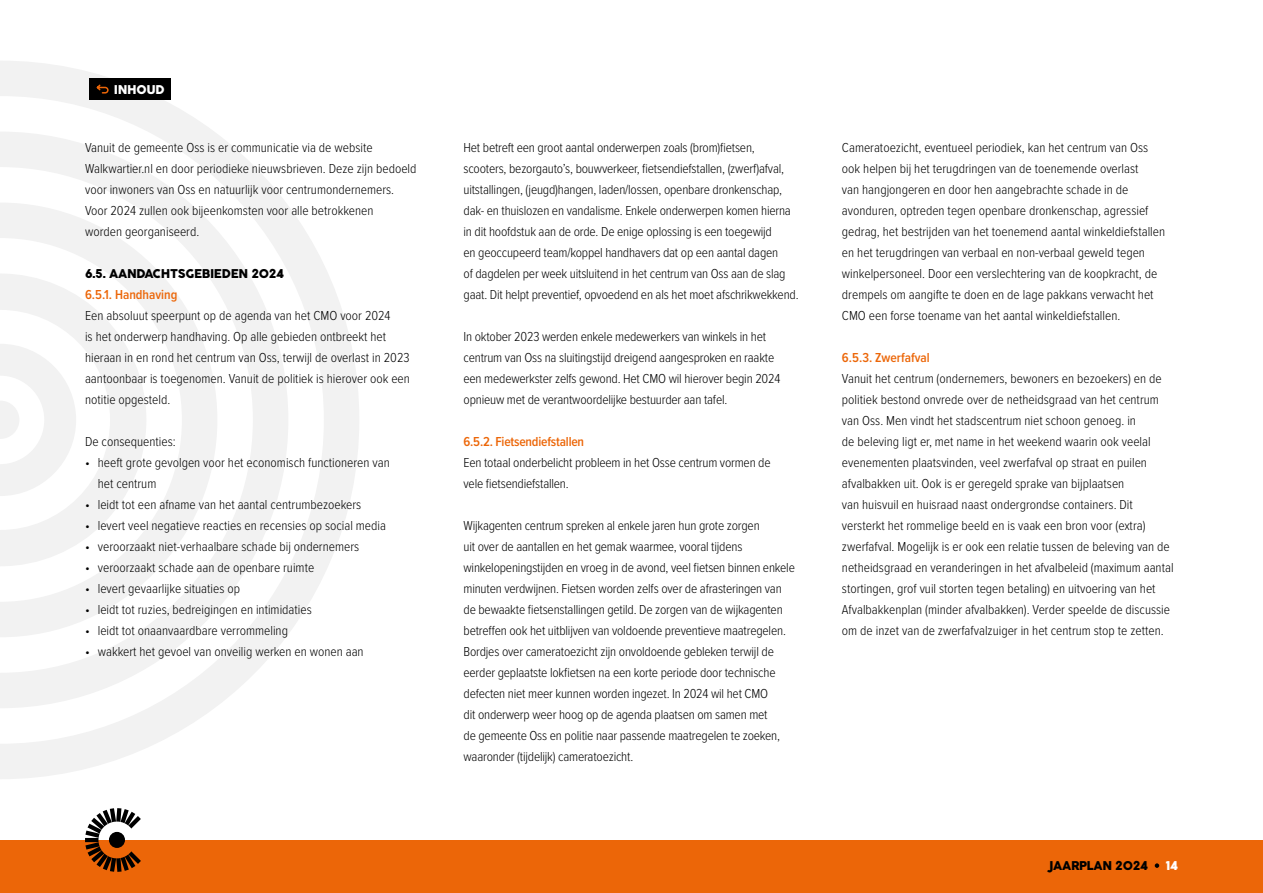
<style>
.page{position:relative;width:1263px;height:893px;background:#fff}
.page>*{position:absolute;margin:0;border:0;box-sizing:border-box;transform-origin:0 0}
.t1{font:300 13.5px/21px "Proxima Nova Cond";color:#000}
.t2{font:600 13.5px "Proxima Nova Cond";color:#ec6608}
.t3{font:12px "Cocogoose Pro";letter-spacing:-.025em;color:#000}
.t4{font:12px "Cocogoose Pro";letter-spacing:-.025em;color:#fff}
</style>
<div class="page">
<div style="left:0;top:840px;width:1263px;height:53px;background:#ec6608"></div>
<svg style="left:85px;top:808px;width:56px;height:64px"></svg>
<div style="left:109px;top:832px;width:16px;height:16px;background:#000;border-radius:50%"></div>
<svg style="left:1155px;top:863px;width:4px;height:5px"></svg>
<svg style="left:0;top:61px;width:359px;height:718px"></svg>
<svg style="left:0;top:132px;width:288px;height:576px"></svg>
<svg style="left:0;top:203px;width:217px;height:434px;fill:#f2f2f2"></svg>
<svg style="left:0;top:273px;width:146px;height:293px"></svg>
<div style="left:89px;top:79px;width:82px;height:21px;background:#000"></div>
<svg style="left:96px;top:84px;width:13px;height:10px"></svg>
<p class="t4" style="left:114px;top:81px;width:52px">INHOUD</p>
<p class="t1" style="left:85px;top:136px;width:333px">Vanuit de gemeente Oss is er communicatie via de website Walkwartier.nl en door periodieke nieuwsbrieven. Deze zijn bedoeld voor inwoners van Oss en natuurlijk voor centrumondernemers.<br>Voor 2024 zullen ook bijeenkomsten voor alle betrokkenen<br>worden georganiseerd.</p>
<p class="t3" style="left:85px;top:266px;width:201px">6.5. AANDACHTSGEBIEDEN 2024</p>
<p class="t2" style="left:85px;top:285px;width:94px">6.5.1. Handhaving</p>
<p class="t1" style="left:85px;top:304px;width:326px">Een absoluut speerpunt op de agenda van het CMO voor 2024<br>is het onderwerp handhaving. Op alle gebieden ontbreekt het hieraan in en rond het centrum van Oss, terwijl de overlast in 2023 aantoonbaar is toegenomen. Vanuit de politiek is hierover ook een notitie opgesteld.</p>
<p class="t1" style="left:85px;top:430px;width:92px">De consequenties:</p>
<p class="t1" style="left:98px;top:451px;width:293px;text-indent:-13px">• heeft grote gevolgen voor het economisch functioneren van het centrum</p>
<p class="t1" style="left:85px;top:493px;width:278px">• leidt tot een afname van het aantal centrumbezoekers</p>
<p class="t1" style="left:85px;top:514px;width:302px">• levert veel negatieve reacties en recensies op social media</p>
<p class="t1" style="left:85px;top:535px;width:276px">• veroorzaakt niet-verhaalbare schade bij ondernemers</p>
<p class="t1" style="left:85px;top:556px;width:231px">• veroorzaakt schade aan de openbare ruimte</p>
<p class="t1" style="left:85px;top:577px;width:157px">• levert gevaarlijke situaties op</p>
<p class="t1" style="left:85px;top:598px;width:228px">• leidt tot ruzies, bedreigingen en intimidaties</p>
<p class="t1" style="left:85px;top:619px;width:204px">• leidt tot onaanvaardbare verrommeling</p>
<p class="t1" style="left:85px;top:640px;width:280px">• wakkert het gevoel van onveilig werken en wonen aan</p>
<p class="t1" style="left:463px;top:136px;width:337px">Het betreft een groot aantal onderwerpen zoals (brom)fietsen, scooters, bezorgauto’s, bouwverkeer, fietsendiefstallen, (zwerf)afval, uitstallingen, (jeugd)hangen, laden/lossen, openbare dronkenschap, dak- en thuislozen en vandalisme. Enkele onderwerpen komen hierna in dit hoofdstuk aan de orde. De enige oplossing is een toegewijd<br>en geoccupeerd team/koppel handhavers dat op een aantal dagen<br>of dagdelen per week uitsluitend in het centrum van Oss aan de slag gaat. Dit helpt preventief, opvoedend en als het moet afschrikwekkend.</p>
<p class="t1" style="left:463px;top:325px;width:318px">In oktober 2023 werden enkele medewerkers van winkels in het centrum van Oss na sluitingstijd dreigend aangesproken en raakte een medewerkster zelfs gewond. Het CMO wil hierover begin 2024 opnieuw met de verantwoordelijke bestuurder aan tafel.</p>
<p class="t2" style="left:463px;top:432px;width:122px">6.5.2. Fietsendiefstallen</p>
<p class="t1" style="left:463px;top:451px;width:309px">Een totaal onderbelicht probleem in het Osse centrum vormen de vele fietsendiefstallen.</p>
<p class="t1" style="left:463px;top:514px;width:333px">Wijkagenten centrum spreken al enkele jaren hun grote zorgen<br>uit over de aantallen en het gemak waarmee, vooral tijdens winkelopeningstijden en vroeg in de avond, veel fietsen binnen enkele minuten verdwijnen. Fietsen worden zelfs over de afrasteringen van de bewaakte fietsenstallingen getild. De zorgen van de wijkagenten betreffen ook het uitblijven van voldoende preventieve maatregelen.<br>Bordjes over cameratoezicht zijn onvoldoende gebleken terwijl de eerder geplaatste lokfietsen na een korte periode door technische defecten niet meer kunnen worden ingezet. In 2024 wil het CMO<br>dit onderwerp weer hoog op de agenda plaatsen om samen met<br>de gemeente Oss en politie naar passende maatregelen te zoeken, waaronder (tijdelijk) cameratoezicht.</p>
<p class="t1" style="left:842px;top:137px;width:325px">Cameratoezicht, eventueel periodiek, kan het centrum van Oss ook helpen bij het terugdringen van de toenemende overlast<br>van hangjongeren en door hen aangebrachte schade in de avonduren, optreden tegen openbare dronkenschap, agressief gedrag, het bestrijden van het toenemend aantal winkeldiefstallen en het terugdringen van verbaal en non-verbaal geweld tegen winkelpersoneel. Door een verslechtering van de koopkracht, de drempels om aangifte te doen en de lage pakkans verwacht het CMO een forse toename van het aantal winkeldiefstallen.</p>
<p class="t2" style="left:842px;top:348px;width:89px">6.5.3. Zwerfafval</p>
<p class="t1" style="left:842px;top:368px;width:333px">Vanuit het centrum (ondernemers, bewoners en bezoekers) en de politiek bestond onvrede over de netheidsgraad van het centrum van Oss. Men vindt het stadscentrum niet schoon genoeg. in<br>de beleving ligt er, met name in het weekend waarin ook veelal evenementen plaatsvinden, veel zwerfafval op straat en puilen afvalbakken uit. Ook is er geregeld sprake van bijplaatsen<br>van huisvuil en huisraad naast ondergrondse containers. Dit versterkt het rommelige beeld en is vaak een bron voor (extra) zwerfafval. Mogelijk is er ook een relatie tussen de beleving van de netheidsgraad en veranderingen in het afvalbeleid (maximum aantal stortingen, grof vuil storten tegen betaling) en uitvoering van het Afvalbakkenplan (minder afvalbakken). Verder speelde de discussie om de inzet van de zwerfafvalzuiger in het centrum stop te zetten.</p>
<p class="t3" style="left:1048px;top:857px;width:101px">JAARPLAN 2024</p>
<p class="t4" style="left:1166px;top:857px;width:14px">14</p>
</div>
